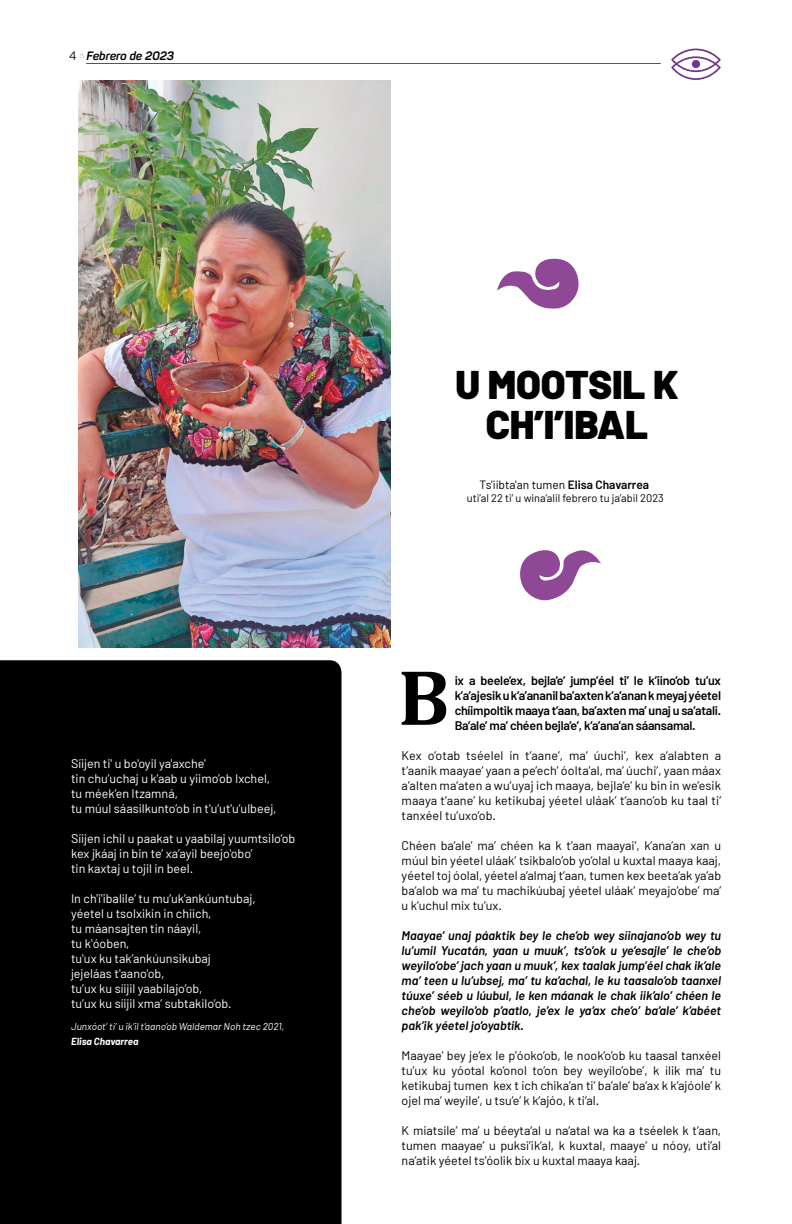
<style>
.page{position:relative;width:792px;height:1224px;background:#fff}
.page>*{position:absolute;margin:0;border:0;box-sizing:border-box;transform-origin:0 0}
.t1{font:700 79.5px "Cambria";color:#000}
.t2{font:900 40px/40px "Barlow";letter-spacing:-.005em;color:#000;text-align:center}
.t3{font:12.5px/15px "Barlow";color:#000;text-align:justify}
.t4{font:12.5px/15px "Barlow";color:#fff}
.t5{font:italic 600 12.5px/15px "Barlow";color:#000;text-align:justify}
.t6{font:600 12.5px/15px "Barlow";letter-spacing:-.02em;color:#000;text-align:justify}
.t7{font:12px "Barlow";color:#000}
.t8{font:italic 700 12px "Panton";color:#000}
.t9{font:11px "Barlow";color:#000}
.t10{font:italic 10px "Barlow";color:#fff}
.t11{font:italic 700 10px "Barlow";color:#fff}
.s1{font-weight:400;font-style:normal}
.s2{font-weight:600}
</style>
<div class="page">
<hr style="left:86px;top:63px;width:575px;height:1px;background:#575756">
<svg style="left:671px;top:48px;width:50px;height:32px"></svg>
<div style="left:692px;top:60px;width:8px;height:8px;background:#6e368c;border-radius:50%"></div>
<div style="left:0;top:660px;width:342px;height:564px;background:#000"></div>
<svg style="left:497px;top:258px;width:82px;height:51px"></svg>
<svg style="left:520px;top:550px;width:80px;height:50px"></svg>
<img style="left:78px;top:81px;width:313px;height:567px">
<p class="t8" style="left:69px;top:48px;width:106px"><span class="s1">4</span> Febrero de 2023</p>
<p class="t4" style="left:71px;top:755px;width:207px">Síijen ti' u bo'oyil ya'axche'<br>tin chu’uchaj u k’aab u yiimo’ob Ixchel, tu méek’en Itzamná,<br>tu múul sáasilkunto’ob in t'u’ut'u’ulbeej,</p>
<p class="t4" style="left:71px;top:830px;width:226px">Síijen ichil u paakat u yaabilaj yuumtsilo’ob kex jkáaj in bin te’ xa’ayil beejo'obo’<br>tin kaxtaj u tojil in beel.</p>
<p class="t4" style="left:71px;top:890px;width:186px">In ch'i'ibalile’ tu mu’uk’ankúuntubaj, yéetel u tsolxikin in chiich,<br>tu máansajten tin náayil,<br>tu k'óoben,<br>tu'ux ku tak’ankúunsikubaj<br>jejeláas t'aano'ob,<br>tu’ux ku síijil yaabilajo’ob,<br>tu’ux ku síijil xma’ subtakilo’ob.</p>
<p class="t10" style="left:71px;top:1020px;width:215px">Junxóot’ ti’ u ik’il t’aano’ob Waldemar Noh tzec 2021,</p>
<p class="t11" style="left:71px;top:1035px;width:69px">Elisa Chavarrea</p>
<h2 class="t2" style="left:456px;top:365px;width:224px">U MOOTSIL K<br>CH’I’IBAL</h2>
<p class="t7" style="left:479px;top:477px;width:171px">Ts'iibta'an tumen <span class="s2">Elisa Chavarrea</span></p>
<p class="t9" style="left:467px;top:491px;width:198px">uti’al 22 ti’ u wina’alil febrero tu ja’abil 2023</p>
<h1 class="t1" style="left:398px;top:642px;width:53px">B</h1>
<p class="t6" style="left:455px;top:673px;width:268px">ix a beele’ex, bejla’e’ jump’éel ti’ le k’iino’ob tu’ux k’a’ajesik u k’a’ananil ba’axten k’a’anan k meyaj yéetel chíimpoltik maaya t’aan, ba’axten ma’ unaj u sa’atali.<br>Ba’ale’ ma’ chéen bejla’e’, k’a’ana’an sáansamal.</p>
<p class="t3" style="left:402px;top:747px;width:321px">Kex o’otab tséelel in t’aane’, ma’ úuchi’, kex a’alabten a t’aanik maayae’ yaan a pe’ech’ óolta’al, ma’ úuchi’, yaan máax a’alten ma’aten a wu’uyaj ich maaya, bejla’e’ ku bin in we’esik maaya t’aane’ ku ketikubaj yéetel uláak’ t’aano’ob ku taal ti’ tanxéel tu’uxo’ob.</p>
<p class="t3" style="left:402px;top:837px;width:321px">Chéen ba’ale’ ma’ chéen ka k t’aan maayai’, k’ana’an xan u múul bin yéetel uláak’ tsikbalo’ob yo’olal u kuxtal maaya kaaj, yéetel toj óolal, yéetel a’almaj t’aan, tumen kex beeta’ak ya’ab ba’alob wa ma’ tu machikúubaj yéetel uláak’ meyajo’obe’ ma’ u k’uchul mix tu’ux.</p>
<p class="t5" style="left:402px;top:928px;width:321px">Maayae’ unaj páaktik bey le che’ob wey síinajano’ob wey tu lu’umil Yucatán, yaan u muuk’, ts’o’ok u ye’esajle’ le che’ob weyilo’obe’ jach yaan u muuk’, kex taalak jump’éel chak ik’ale ma’ teen u lu’ubsej, ma’ tu ka’achal, le ku taasalo’ob taanxel túuxe’ séeb u lúubul, le ken máanak le chak iik’alo’ chéen le che’ob weyilo’ob p’aatlo, je’ex le ya’ax che’o’ ba’ale’ k’abéet pak’ik yéetel jo’oyabtik.</p>
<p class="t3" style="left:402px;top:1047px;width:321px">Maayae’ bey je’ex le p’óoko’ob, le nook’o’ob ku taasal tanxéel tu’ux ku yóotal ko’onol to’on bey weyilo’obe’, k ilik ma’ tu ketikubaj tumen kex t ich chika’an ti’ ba’ale’ ba’ax k k’ajóole’ k ojel ma’ weyile’, u tsu’e’ k k’ajóo, k ti’al.</p>
<p class="t3" style="left:402px;top:1122px;width:321px">K miatsile’ ma’ u béeyta’al u na’atal wa ka a tséelek k t’aan, tumen maayae’ u puksi’ik’al, k kuxtal, maaye’ u nóoy, uti’al na’atik yéetel ts’óolik bix u kuxtal maaya kaaj.</p>
</div>
